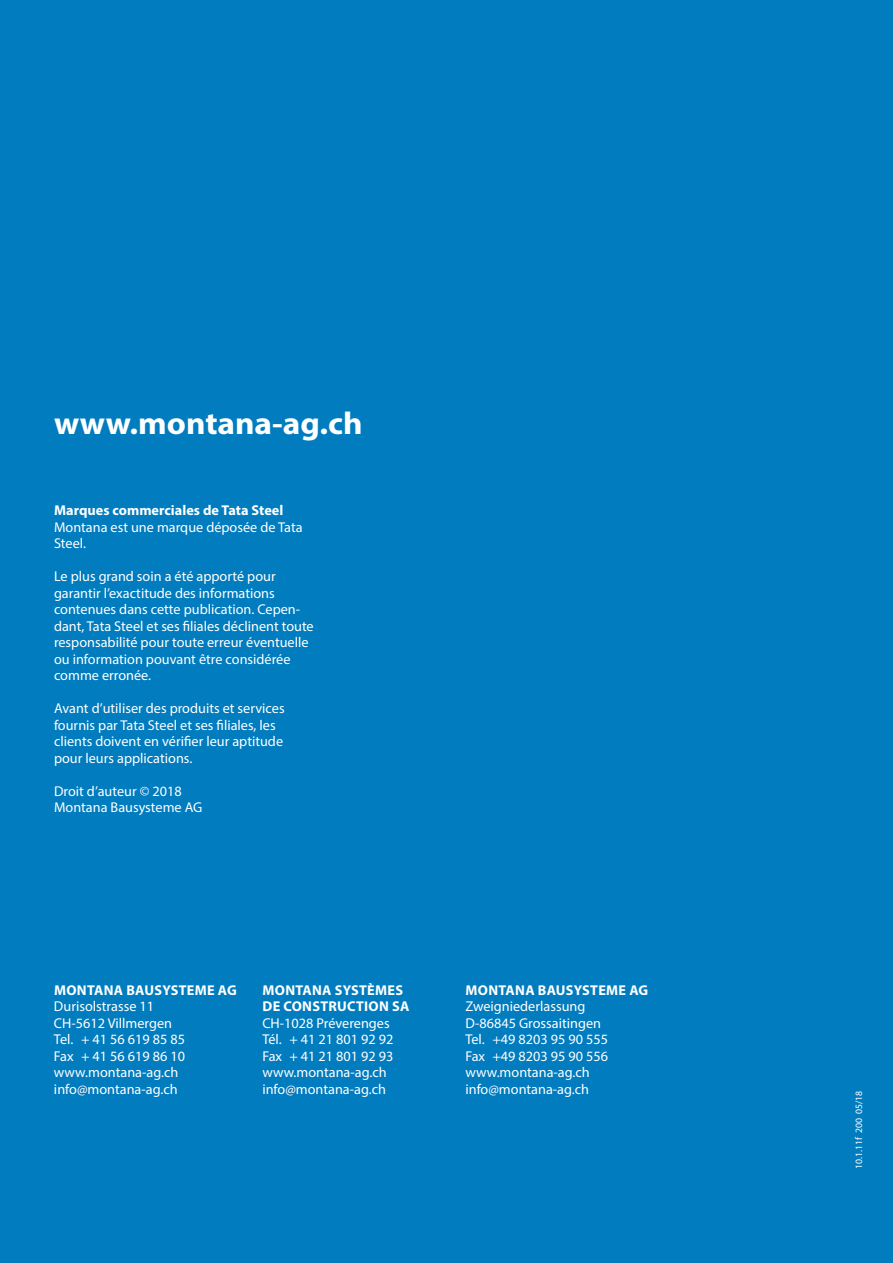
<style>
.page{position:relative;width:893px;height:1263px;background:#007cbf}
.page>*{position:absolute;margin:0;border:0;box-sizing:border-box;transform-origin:0 0}
.t1{font:700 31.65px "Myriad Pro";color:#fff;scale:1.05 1}
.t2{font:14.25px/16.5px "Myriad Pro";color:#fff}
.t3{font:700 14.25px/16.5px "Myriad Pro";letter-spacing:.02em;color:#fff}
.t4{font:700 14.25px "Myriad Pro";color:#fff}
.t5{font:9.75px "Myriad Pro";color:#fff}
</style>
<div class="page">
<h1 class="t1" style="left:54px;top:403px;width:295px">www.montana-ag.ch</h1>
<p class="t4" style="left:54px;top:501px;width:231px">Marques commerciales de Tata Steel</p>
<p class="t2" style="left:54px;top:518px;width:250px">Montana est une marque déposée de Tata<br>Steel.</p>
<p class="t2" style="left:54px;top:568px;width:261px">Le plus grand soin a été apporté pour garantir l’exactitude des informations contenues dans cette publication. Cepen&shy;dant, Tata Steel et ses filiales déclinent toute responsabilité pour toute erreur éventuelle ou information pouvant être considérée comme erronée.</p>
<p class="t2" style="left:54px;top:700px;width:232px">Avant d’utiliser des produits et services fournis par Tata Steel et ses filiales, les clients doivent en vérifier leur aptitude pour leurs applications.</p>
<p class="t2" style="left:54px;top:782px;width:150px">Droit d’auteur © 2018<br>Montana Bausysteme AG</p>
<p class="t3" style="left:54px;top:981px;width:184px">MONTANA BAUSYSTEME AG</p>
<p class="t2" style="left:54px;top:998px;width:133px">Durisolstrasse 11<br>CH-5612 Villmergen<br>Tel. + 41 56 619 85 85<br>Fax + 41 56 619 86 10 www.montana-ag.ch info@montana-ag.ch</p>
<p class="t3" style="left:262px;top:981px;width:148px">MONTANA SYSTÈMES<br>DE CONSTRUCTION SA</p>
<p class="t2" style="left:262px;top:1014px;width:133px">CH-1028 Préverenges<br>Tél. + 41 21 801 92 92<br>Fax + 41 21 801 92 93 www.montana-ag.ch info@montana-ag.ch</p>
<p class="t3" style="left:466px;top:981px;width:184px">MONTANA BAUSYSTEME AG</p>
<p class="t2" style="left:465px;top:998px;width:144px">Zweigniederlassung<br>D-86845 Grossaitingen<br>Tel. +49 8203 95 90 555<br>Fax +49 8203 95 90 556 www.montana-ag.ch info@montana-ag.ch</p>
<p class="t5" style="left:853px;top:1169px;width:80px;rotate:-90deg">10.1.11f 200 05/18</p>
</div>
